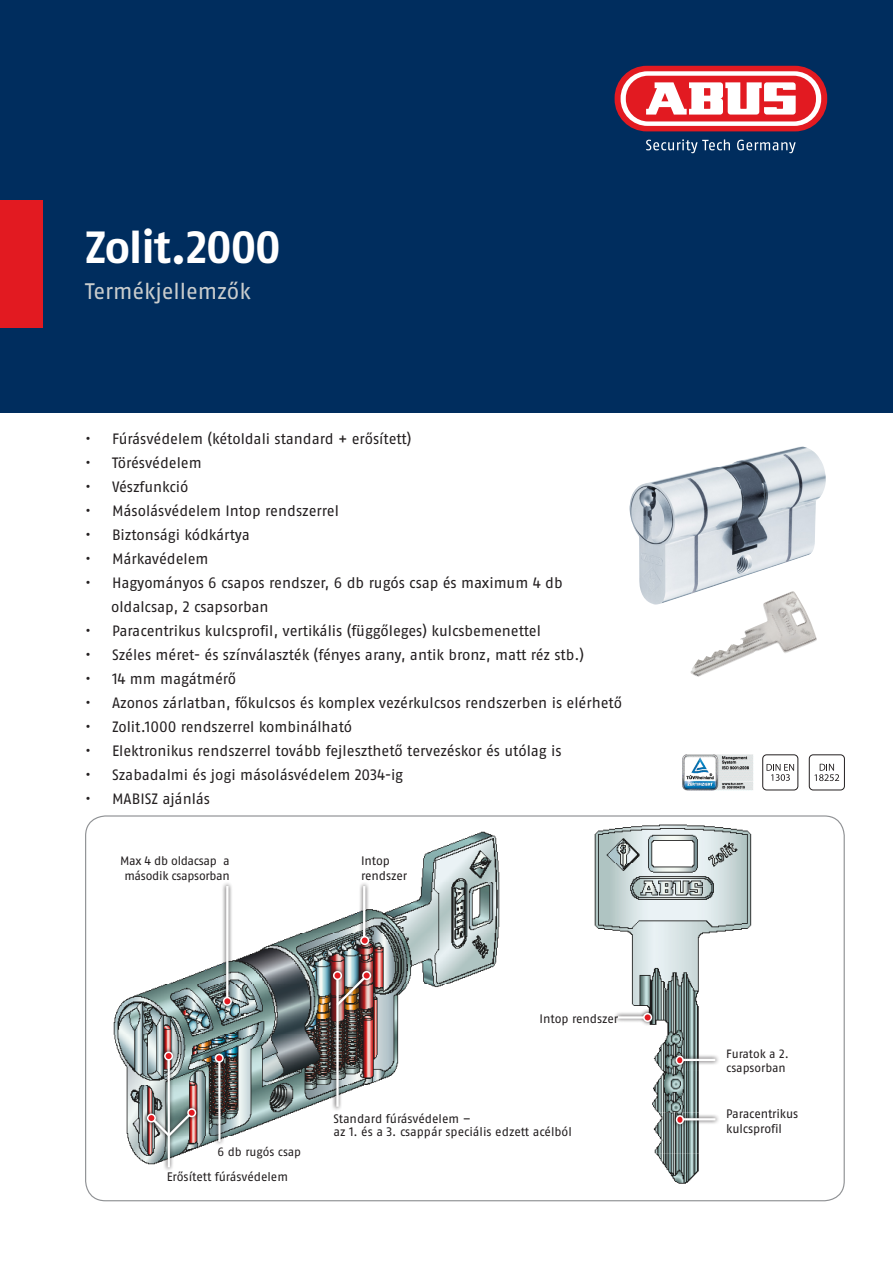
<style>
.page{position:relative;width:893px;height:1263px;background:#fff}
.page>*{position:absolute;margin:0;border:0;box-sizing:border-box;transform-origin:0 0}
.t1{font:700 45px "ABUS Fago Pro";letter-spacing:-.025em;color:#fff}
.t2{font:22.5px "ABUS Fago Pro";letter-spacing:-.005em;color:#cacdcd}
.t3{font:15px "ABUS Fago Pro";letter-spacing:-.005em;color:#231f20}
.t4{font:12.3px/13.5px "ABUS Fago Pro";letter-spacing:-.005em;color:#231f20}
.t5{font:12.15px/14.5px "ABUS Fago Pro";letter-spacing:-.02em;color:#231f20;text-align:center}
.t6{font:12px/13.5px "ABUS Fago Pro";letter-spacing:-.005em;color:#231f20}
</style>
<div class="page">
<div style="left:0;top:0;width:893px;height:412px;background:#002d5e"></div>
<div style="left:615px;top:66px;width:212px;height:65px;background:#e21a21;border-radius:32px"></div>
<svg style="left:621px;top:71px;width:200px;height:55px;background:#fbe8e8"></svg>
<div style="left:626px;top:76px;width:190px;height:45px;background:#e21a21;border-radius:22px"></div>
<svg style="left:646px;top:82px;width:150px;height:33px"></svg>
<svg style="left:646px;top:139px;width:84px;height:14px"></svg>
<svg style="left:737px;top:140px;width:59px;height:13px"></svg>
<div style="left:0;top:200px;width:43px;height:127px;background:#e21a21"></div>
<img style="left:114px;top:832px;width:385px;height:330px">
<svg style="left:356px;top:882px;width:18px;height:67px"></svg>
<hr style="left:363px;top:886px;width:2px;height:57px;background:#fff">
<div style="left:361px;top:937px;width:7px;height:7px;background:#e21a21;border-radius:50%"></div>
<div style="left:360px;top:936px;width:9px;height:9px;border:2px solid #fff;border-radius:50%"></div>
<svg style="left:329px;top:967px;width:47px;height:144px"></svg>
<hr style="left:336px;top:975px;width:3px;height:132px;background:#fff">
<svg style="left:334px;top:974px;width:34px;height:34px"></svg>
<div style="left:334px;top:972px;width:7px;height:7px;background:#e21a21;border-radius:50%"></div>
<div style="left:333px;top:971px;width:9px;height:9px;border:2px solid #fff;border-radius:50%"></div>
<div style="left:363px;top:972px;width:7px;height:7px;background:#e21a21;border-radius:50%"></div>
<div style="left:362px;top:971px;width:9px;height:9px;border:2px solid #fff;border-radius:50%"></div>
<img style="left:594px;top:824px;width:158px;height:247px">
<img style="left:652px;top:1071px;width:47px;height:41px">
<img style="left:653px;top:1112px;width:46px;height:42px">
<img style="left:656px;top:1154px;width:43px;height:30px">
<svg style="left:613px;top:1008px;width:43px;height:18px"></svg>
<hr style="left:618px;top:1016px;width:29px;height:3px;background:#fff">
<div style="left:644px;top:1014px;width:7px;height:7px;background:#e21a21;border-radius:50%"></div>
<div style="left:643px;top:1013px;width:9px;height:9px;border:2px solid #fff;border-radius:50%"></div>
<svg style="left:671px;top:1111px;width:48px;height:18px"></svg>
<hr style="left:681px;top:1118px;width:34px;height:2px;background:#fff">
<div style="left:677px;top:1116px;width:6px;height:7px;background:#e21a21;border-radius:50%"></div>
<div style="left:676px;top:1115px;width:8px;height:9px;border:2px solid #fff;border-radius:50%"></div>
<svg style="left:766px;top:764px;width:28px;height:17px"></svg>
<div style="left:762px;top:754px;width:36px;height:36px;border:1px solid #231f20;border-radius:4px"></div>
<svg style="left:815px;top:764px;width:24px;height:17px"></svg>
<div style="left:809px;top:754px;width:36px;height:36px;border:1px solid #231f20;border-radius:4px"></div>
<img style="left:682px;top:754px;width:71px;height:36px">
<img style="left:690px;top:604px;width:127px;height:73px">
<svg style="left:143px;top:1047px;width:57px;height:123px;background:#a6a9a8"></svg>
<hr style="left:168px;top:1056px;width:2px;height:111px;background:#fff">
<div style="left:165px;top:1052px;width:7px;height:8px;background:#e21a21;border-radius:50%"></div>
<div style="left:164px;top:1051px;width:9px;height:9px;border:2px solid #fff;border-radius:50%"></div>
<div style="left:147px;top:1113px;width:9px;height:9px;border:2px solid #fff;border-radius:50%"></div>
<svg style="left:149px;top:1111px;width:44px;height:28px"></svg>
<div style="left:188px;top:1109px;width:7px;height:7px;background:#e21a21;border-radius:50%"></div>
<div style="left:187px;top:1108px;width:9px;height:9px;border:2px solid #fff;border-radius:50%"></div>
<svg style="left:671px;top:1051px;width:49px;height:18px"></svg>
<hr style="left:681px;top:1059px;width:34px;height:2px;background:#fff">
<div style="left:676px;top:1056px;width:7px;height:8px;background:#e21a21;border-radius:50%"></div>
<div style="left:676px;top:1056px;width:8px;height:9px;border:2px solid #fff;border-radius:50%"></div>
<svg style="left:219px;top:882px;width:17px;height:128px"></svg>
<hr style="left:226px;top:886px;width:3px;height:114px;background:#fff">
<div style="left:224px;top:997px;width:7px;height:8px;background:#e21a21;border-radius:50%"></div>
<div style="left:223px;top:997px;width:9px;height:9px;border:2px solid #fff;border-radius:50%"></div>
<svg style="left:211px;top:1049px;width:17px;height:97px"></svg>
<hr style="left:218px;top:1058px;width:3px;height:84px;background:#fff">
<div style="left:216px;top:1054px;width:7px;height:8px;background:#e21a21;border-radius:50%"></div>
<div style="left:215px;top:1054px;width:9px;height:9px;border:2px solid #fff;border-radius:50%"></div>
<img style="left:630px;top:446px;width:196px;height:158px">
<p class="t1" style="left:85px;top:220px;width:197px">Zolit.2000</p>
<p class="t2" style="left:85px;top:278px;width:167px">Termékjellemzők</p>
<p class="t3" style="left:85px;top:429px;width:328px">• Fúrásvédelem (kétoldali standard + erősített)</p>
<p class="t3" style="left:85px;top:453px;width:118px">• Törésvédelem</p>
<p class="t3" style="left:85px;top:477px;width:105px">• Vészfunkció</p>
<p class="t3" style="left:85px;top:501px;width:255px">• Másolásvédelem Intop rendszerrel</p>
<p class="t3" style="left:85px;top:525px;width:166px">• Biztonsági kódkártya</p>
<p class="t3" style="left:85px;top:549px;width:125px">• Márkavédelem</p>
<p class="t3" style="left:85px;top:573px;width:479px">• Hagyományos 6 csapos rendszer, 6 db rugós csap és maximum 4 db</p>
<p class="t3" style="left:111px;top:597px;width:159px">oldalcsap, 2 csapsorban</p>
<p class="t3" style="left:85px;top:621px;width:457px">• Paracentrikus kulcsprofil, vertikális (függőleges) kulcsbemenettel</p>
<p class="t3" style="left:85px;top:645px;width:501px">• Széles méret- és színválaszték (fényes arany, antik bronz, matt réz stb.)</p>
<p class="t3" style="left:85px;top:669px;width:153px">• 14 mm magátmérő</p>
<p class="t3" style="left:85px;top:693px;width:539px">• Azonos zárlatban, főkulcsos és komplex vezérkulcsos rendszerben is elérhető</p>
<p class="t3" style="left:85px;top:717px;width:269px">• Zolit.1000 rendszerrel kombinálható</p>
<p class="t3" style="left:85px;top:741px;width:478px">• Elektronikus rendszerrel tovább fejleszthető tervezéskor és utólag is</p>
<p class="t3" style="left:85px;top:765px;width:319px">• Szabadalmi és jogi másolásvédelem 2034-ig</p>
<p class="t3" style="left:85px;top:789px;width:127px">• MABISZ ajánlás</p>
<p class="t5" style="left:120px;top:853px;width:111px">Max 4 db oldacsap a második csapsorban</p>
<p class="t4" style="left:361px;top:854px;width:30px">Intop</p>
<p class="t4" style="left:361px;top:868px;width:48px">rendszer</p>
<p class="t4" style="left:540px;top:1012px;width:80px">Intop rendszer</p>
<p class="t6" style="left:217px;top:1145px;width:85px">6 db rugós csap</p>
<p class="t4" style="left:167px;top:1170px;width:123px">Erősített fúrásvédelem</p>
<p class="t4" style="left:333px;top:1112px;width:240px">Standard fúrásvédelem –<br>az 1. és a 3. csappár speciális edzett acélból</p>
<p class="t6" style="left:726px;top:1047px;width:64px">Furatok a 2. csapsorban</p>
<p class="t4" style="left:726px;top:1106px;width:73px;line-height:14.9px">Paracentrikus kulcsprofil</p>
</div>
